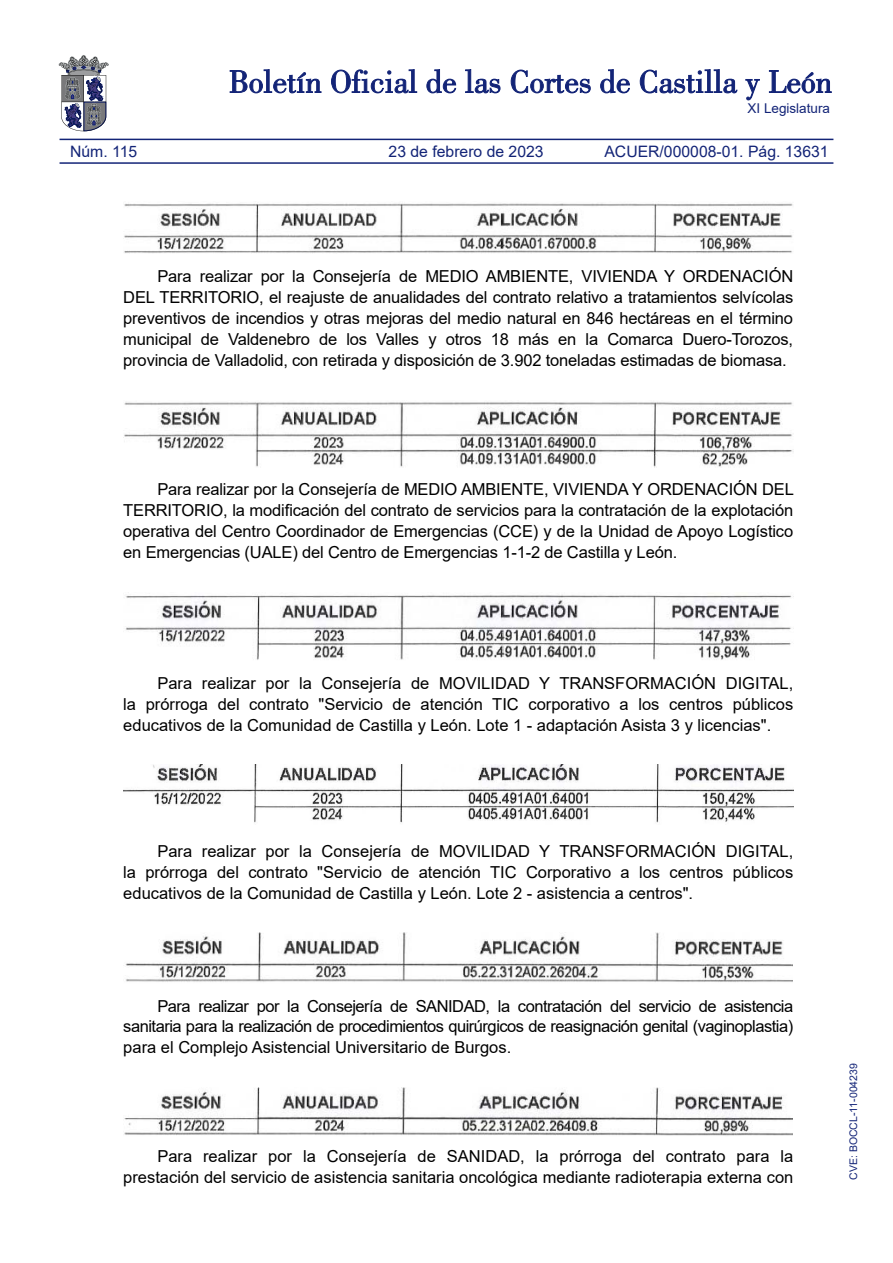
<style>
.page{position:relative;width:893px;height:1263px;background:#fff}
.page>*{position:absolute;margin:0;border:0;box-sizing:border-box;transform-origin:0 0}
.TextoCuerpo{font:16.5px/21px "Arial";color:#000;text-align:justify}
.t1{font:15.75px "Arial";color:#132477}
.t2{font:13.5px "Arial";color:#132477}
.t3{font:10.5px "Arial";color:#132477}
</style>
<div class="page">
<svg style="left:230px;top:69px;width:91px;height:24px"></svg>
<svg style="left:331px;top:69px;width:86px;height:24px"></svg>
<svg style="left:426px;top:69px;width:30px;height:24px"></svg>
<svg style="left:465px;top:69px;width:35px;height:24px"></svg>
<svg style="left:511px;top:70px;width:80px;height:23px"></svg>
<svg style="left:600px;top:69px;width:30px;height:24px"></svg>
<svg style="left:640px;top:69px;width:97px;height:24px"></svg>
<svg style="left:745px;top:79px;width:15px;height:21px"></svg>
<svg style="left:769px;top:70px;width:63px;height:23px"></svg>
<svg style="left:59px;top:55px;width:50px;height:76px"></svg>
<hr style="left:60px;top:162px;width:773px;height:2px;background:#132477">
<hr style="left:60px;top:139px;width:773px;height:1px;background:#132477">
<img style="left:124px;top:203px;width:669px;height:50px">
<img style="left:123px;top:402px;width:670px;height:65px">
<img style="left:126px;top:595px;width:666px;height:65px">
<img style="left:123px;top:765px;width:670px;height:58px">
<img style="left:125px;top:932px;width:667px;height:50px">
<img style="left:124px;top:1087px;width:668px;height:49px">
<p class="t2" style="left:747px;top:99px;width:84px">XI Legislatura</p>
<p class="t1" style="left:70px;top:140px;width:69px">Núm. 115</p>
<p class="t1" style="left:389px;top:140px;width:156px">23 de febrero de 2023</p>
<p class="t1" style="left:604px;top:140px;width:226px">ACUER/000008-01. Pág. 13631</p>
<p class="TextoCuerpo" style="left:123px;top:266px;width:671px;text-indent:34px">Para realizar por la Consejería de MEDIO AMBIENTE, VIVIENDA Y ORDENACIÓN DEL TERRITORIO, el reajuste de anualidades del contrato relativo a tratamientos selvícolas preventivos de incendios y otras mejoras del medio natural en 846 hectáreas en el término municipal de Valdenebro de los Valles y otros 18 más en la Comarca Duero-Torozos, provincia de Valladolid, con retirada y disposición de 3.902 toneladas estimadas de biomasa.</p>
<p class="TextoCuerpo" style="left:123px;top:478px;width:672px;text-indent:34px">Para realizar por la Consejería de MEDIO AMBIENTE, VIVIENDA Y ORDENACIÓN DEL TERRITORIO, la modificación del contrato de servicios para la contratación de la explotación operativa del Centro Coordinador de Emergencias (CCE) y de la Unidad de Apoyo Logístico en Emergencias (UALE) del Centro de Emergencias 1-1-2 de Castilla y León.</p>
<p class="TextoCuerpo" style="left:123px;top:672px;width:671px;text-indent:34px">Para realizar por la Consejería de MOVILIDAD Y TRANSFORMACIÓN DIGITAL, la prórroga del contrato "Servicio de atención TIC corporativo a los centros públicos educativos de la Comunidad de Castilla y León. Lote 1 - adaptación Asista 3 y licencias".</p>
<p class="TextoCuerpo" style="left:123px;top:840px;width:671px;text-indent:34px">Para realizar por la Consejería de MOVILIDAD Y TRANSFORMACIÓN DIGITAL, la prórroga del contrato "Servicio de atención TIC Corporativo a los centros públicos educativos de la Comunidad de Castilla y León. Lote 2 - asistencia a centros".</p>
<p class="TextoCuerpo" style="left:123px;top:995px;width:671px;text-indent:34px">Para realizar por la Consejería de SANIDAD, la contratación del servicio de asistencia sanitaria para la realización de procedimientos quirúrgicos de reasignación genital (vaginoplastia) para el Complejo Asistencial Universitario de Burgos.</p>
<p class="TextoCuerpo" style="left:123px;top:1145px;width:671px;text-align:right">Para realizar por la Consejería de SANIDAD, la prórroga del contrato para la prestación del servicio de asistencia sanitaria oncológica mediante radioterapia externa con</p>
<p class="t3" style="left:846px;top:1180px;width:118px;rotate:-90deg">CVE: BOCCL-11-004239</p>
</div>
